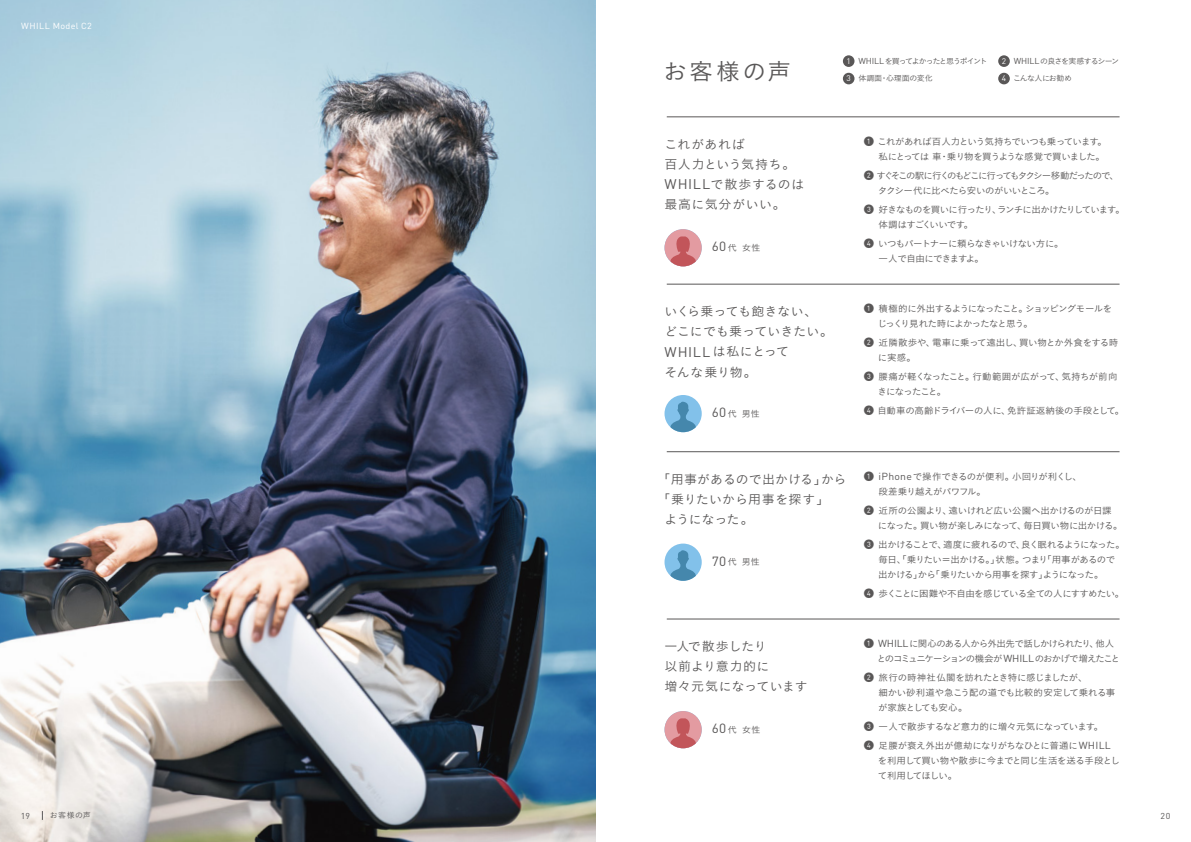
<style>
.page{position:relative;width:1191px;height:842px;background:#fff}
.page>*{position:absolute;margin:0;border:0;box-sizing:border-box;transform-origin:0 0}
.t1{font:23.3px "Koburina Go Std W3";letter-spacing:.085em;color:#595757}
.t2{font:12.6px/20.3px "Koburina Go Std W3";letter-spacing:.005em;color:#595757}
.t3{font:12.6px/20.3px "Koburina Go Std W3";letter-spacing:.03em;color:#595757}
.t4{font:9.2px/15px "Koburina Go Std W3";letter-spacing:-.075em;color:#595757}
.t5{font:9.2px/15px "Koburina Go Std W3";letter-spacing:-.035em;color:#595757}
.t6{font:9.2px/15px "Koburina Go Std W3";letter-spacing:-.05em;color:#595757}
.t7{font:9.2px/15px "Koburina Go Std W3";letter-spacing:-.105em;color:#595757}
.t8{font:9.2px/15px "Koburina Go Std W3";letter-spacing:-.125em;color:#595757}
.t9{font:9.2px/15px "Koburina Go Std W3";letter-spacing:-.095em;color:#595757}
.t10{font:8.7px "Koburina Go Std W3";letter-spacing:.005em;color:#595757}
.t11{font:8.7px "DIN Pro";letter-spacing:.045em;color:#fff}
.t12{font:8.5px "DIN Pro";color:#595757}
.t13{font:7.8px "Koburina Go Std W3";letter-spacing:-.105em;color:#595757}
.t14{font:7.8px "Koburina Go Std W3";letter-spacing:-.135em;color:#595757}
.t15{font:7.8px "Koburina Go Std W3";letter-spacing:-.015em;color:#595757}
.t16{font:7.8px "Koburina Go Std W3";letter-spacing:-.07em;color:#595757}
.s1{font-family:"DIN Pro";font-size:8.1px;color:#fff}
.s2{font-family:"DIN Pro";font-size:8.5px}
.s3{font-family:"DIN Pro";font-size:13.9px}
.s4{font-family:"DIN Pro";font-size:13.3px}
.s5{font-family:"DIN Pro";font-size:13.2px}
.s6{font-family:"DIN Pro";font-size:10.1px}
</style>
<div class="page">
<img style="left:0;top:0;width:595px;height:842px">
<div style="left:843px;top:55px;width:11px;height:12px;background:#595757;border-radius:50%"></div>
<div style="left:998px;top:55px;width:11px;height:12px;background:#595757;border-radius:50%"></div>
<div style="left:843px;top:73px;width:11px;height:11px;background:#595757;border-radius:50%"></div>
<div style="left:998px;top:73px;width:11px;height:11px;background:#595757;border-radius:50%"></div>
<hr style="left:667px;top:117px;width:452px;height:1px;background:#595757">
<hr style="left:667px;top:284px;width:452px;height:1px;background:#595757">
<hr style="left:667px;top:451px;width:452px;height:1px;background:#595757">
<hr style="left:667px;top:619px;width:452px;height:1px;background:#595757">
<div style="left:664px;top:395px;width:37px;height:37px;background:#82c1ea;border-radius:50%"></div>
<svg style="left:670px;top:401px;width:26px;height:31px"></svg>
<div style="left:664px;top:544px;width:37px;height:37px;background:#82c1ea;border-radius:50%"></div>
<svg style="left:670px;top:550px;width:26px;height:31px"></svg>
<div style="left:664px;top:229px;width:37px;height:37px;background:#e39ba1;border-radius:50%"></div>
<svg style="left:670px;top:236px;width:26px;height:30px"></svg>
<div style="left:664px;top:711px;width:37px;height:37px;background:#e39ba1;border-radius:50%"></div>
<svg style="left:670px;top:718px;width:26px;height:30px"></svg>
<p class="t11" style="left:21px;top:19px;width:72px">WHILL Model C2</p>
<h1 class="t1" style="left:663px;top:53px;width:129px">お客様の声</h1>
<p class="t14" style="left:846px;top:55px;width:142px"><span class="s1">1</span> <span class="s2">WHILL</span> を買ってよかったと思うポイント</p>
<p class="t13" style="left:1001px;top:55px;width:119px"><span class="s1">2</span> <span class="s2">WHILL</span>の良さを実感するシーン</p>
<p class="t15" style="left:846px;top:72px;width:88px"><span class="s1">3</span> 体調面・心理面の変化</p>
<p class="t16" style="left:1001px;top:72px;width:72px"><span class="s1">4</span> こんな人にお勧め</p>
<h2 class="t3" style="left:664px;top:134px;width:141px">これがあれば<br>百人力という気持ち。<br><span class="s3">WHILL</span>で散歩するのは最高に気分がいい。</h2>
<p class="t4" style="left:863px;top:134px;width:245px;text-align:right"><span class="s4">❶</span> これがあれば百人力という気持ちでいつも乗っています。私にとっては車・乗り物を買うような感覚で買いました。</p>
<p class="t8" style="left:877px;top:168px;width:243px;text-indent:-15px"><span class="s4">❷</span> すぐそこの駅に行くのもどこに行ってもタクシー移動だったので、タクシー代に比べたら安いのがいいところ。</p>
<p class="t4" style="left:878px;top:202px;width:248px;text-indent:-15px"><span class="s4">❸</span> 好きなものを買いに行ったり、ランチに出かけたりしています。体調はすごくいいです。</p>
<p class="t4" style="left:878px;top:236px;width:187px;text-indent:-15px"><span class="s4">❹</span> いつもパートナーに頼らなきゃいけない方に。一人で自由にできますよ。</p>
<p class="t10" style="left:711px;top:241px;width:50px"><span class="s5">60</span>代 女性</p>
<h2 class="t2" style="left:664px;top:301px;width:170px">いくら乗っても飽きない、どこにでも乗っていきたい。<br><span class="s3">WHILL</span> は私にとって<br>そんな乗り物。</h2>
<p class="t9" style="left:877px;top:301px;width:236px;text-indent:-14px"><span class="s4">❶</span> 積極的に外出するようになったこと。ショッピングモールをじっくり見れた時によかったなと思う。</p>
<p class="t5" style="left:878px;top:335px;width:242px;text-indent:-15px"><span class="s4">❷</span> 近隣散歩や、電車に乗って遠出し、買い物とか外食をする時に実感。</p>
<p class="t4" style="left:877px;top:369px;width:241px;text-indent:-15px"><span class="s4">❸</span> 腰痛が軽くなったこと。行動範囲が広がって、気持ちが前向きになったこと。</p>
<p class="t5" style="left:863px;top:403px;width:263px"><span class="s4">❹</span> 自動車の高齢ドライバーの人に、免許証返納後の手段として。</p>
<p class="t10" style="left:711px;top:407px;width:50px"><span class="s5">60</span>代 男性</p>
<h2 class="t2" style="left:657px;top:468px;width:191px">「用事があるので出かける」から</h2>
<h2 class="t2" style="left:657px;top:489px;width:174px">「乗りたいから用事を探す」</h2>
<h2 class="t2" style="left:664px;top:509px;width:91px">ようになった。</h2>
<p class="t10" style="left:711px;top:556px;width:50px"><span class="s5">70</span>代 男性</p>
<p class="t4" style="left:878px;top:469px;width:205px;text-indent:-15px"><span class="s4">❶</span> <span class="s6">iPhone</span>で操作できるのが便利。小回りが利くし、段差乗り越えがパワフル。</p>
<p class="t6" style="left:878px;top:503px;width:246px;text-indent:-15px"><span class="s4">❷</span> 近所の公園より、遠いけれど広い公園ヘ出かけるのが日課になった。買い物が楽しみになって、毎日買い物に出かける。</p>
<p class="t4" style="left:878px;top:537px;width:248px;text-indent:-15px"><span class="s4">❸</span> 出かけることで、適度に疲れるので、良く眠れるようになった。毎日、「乗りたい＝出かける。」状態。つまり「用事があるので出かける」から「乗りたいから用事を探す」ようになった。</p>
<p class="t4" style="left:863px;top:586px;width:263px"><span class="s4">❹</span> 歩くことに困難や不自由を感じている全ての人にすすめたい。</p>
<h2 class="t2" style="left:664px;top:636px;width:145px">一人で散歩したり<br>以前より意力的に<br>増々元気になっています</h2>
<p class="t7" style="left:876px;top:636px;width:245px;text-indent:-14px"><span class="s4">❶</span> <span class="s6">WHILL</span>に関心のある人から外出先で話しかけられたり、他人とのコミュニケーションの機会が<span class="s6">WHILL</span> のおかげで増えたこと</p>
<p class="t5" style="left:878px;top:670px;width:239px;text-indent:-15px"><span class="s4">❷</span> 旅行の時神社仏閣を訪れたとき特に感じましたが、<br>細かい砂利道や急こう配の道でも比較的安定して乗れる事が家族としても安心。</p>
<p class="t5" style="left:863px;top:717px;width:249px;line-height:19px"><span class="s4">❸</span> 一人で散歩するなど意力的に増々元気になっています。<br><span class="s4">❹</span> 足腰が衰え外出が億劫になりがちなひとに普通に<span class="s6">WHILL</span></p>
<p class="t6" style="left:878px;top:753px;width:243px">を利用して買い物や散歩に今までと同じ生活を送る手段として利用してほしい。</p>
<p class="t10" style="left:711px;top:723px;width:50px"><span class="s5">60</span>代 女性</p>
<p class="t12" style="left:21px;top:809px;width:11px">19</p>
<p class="t13" style="left:50px;top:809px;width:43px">お客様の声</p>
<p class="t12" style="left:1160px;top:809px;width:11px">20</p>
</div>
